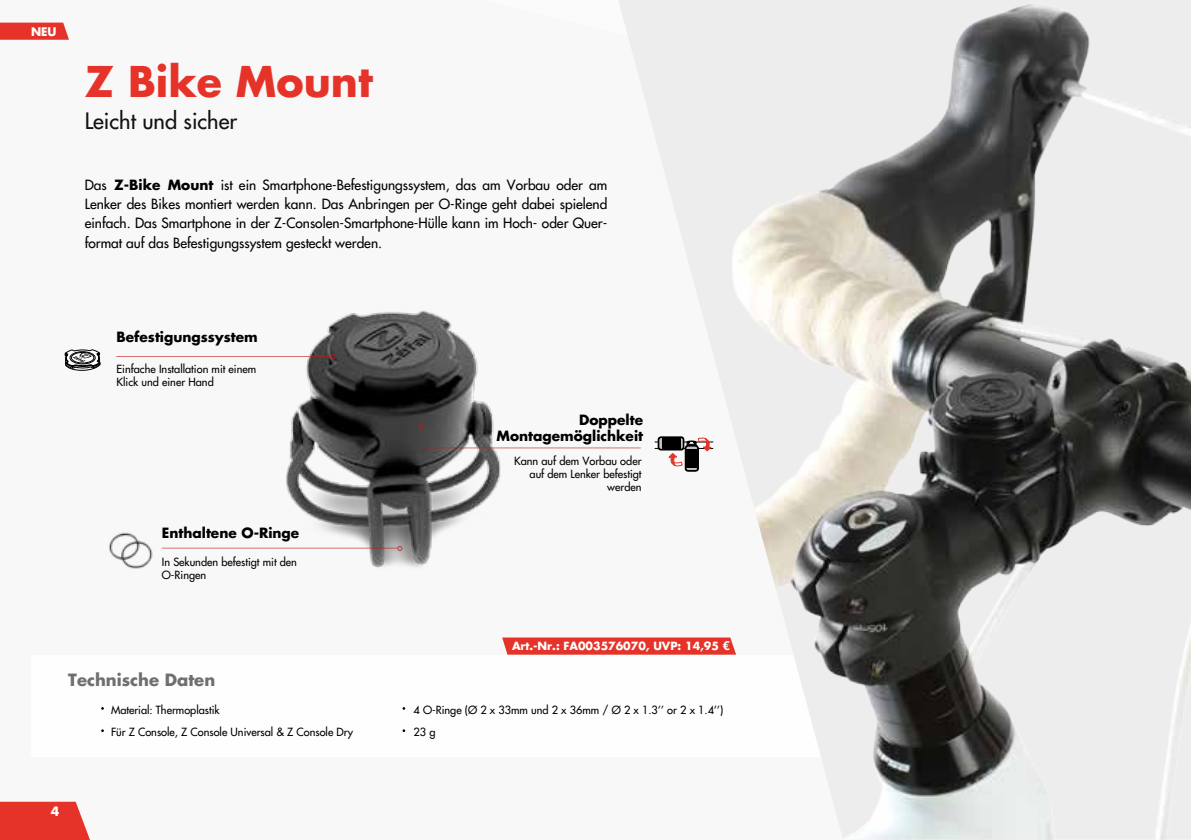
<style>
.page{position:relative;width:1191px;height:840px;background:#fff}
.page>*{position:absolute;margin:0;border:0;box-sizing:border-box;transform-origin:0 0}
.t1{font:700 41.2px "Futura";color:#e63329}
.t2{font:22px "Futura";color:#131313}
.t3{font:700 16.4px "Futura";color:#706f6f}
.t4{font:13.8px/19.2px "Futura";color:#000;text-align:justify}
.t5{font:700 13.8px/16.4px "Futura";color:#000;text-align:right}
.t6{font:700 12.4px "Futura";color:#fff}
.t7{font:700 11.6px "Futura";color:#fff}
.t8{font:11px/13.2px "Futura";color:#000}
.t9{font:700 11px "Futura";color:#fff}
.s1{font-weight:700}
.s2{font-family:"Open Sans";font-size:12.4px}
</style>
<div class="page">
<div style="left:0;top:0;width:1191px;height:839px;background:#f8f8f8"></div>
<div style="left:31px;top:654px;width:1160px;height:102px;background:#fff"></div>
<img style="left:618px;top:0;width:573px;height:839px">
<img style="left:74px;top:292px;width:629px;height:291px">
<svg style="left:331px;top:354px;width:5px;height:5px"></svg>
<svg style="left:418px;top:423px;width:223px;height:25px"></svg>
<svg style="left:397px;top:545px;width:5px;height:6px"></svg>
<hr style="left:162px;top:547px;width:235px;height:1px;background:#c41717">
<hr style="left:116px;top:356px;width:215px;height:1px;background:#c41717">
<svg style="left:64px;top:349px;width:37px;height:21px"></svg>
<img style="left:106px;top:517px;width:49px;height:63px">
<svg style="left:0;top:23px;width:69px;height:17px"></svg>
<svg style="left:654px;top:442px;width:59px;height:6px"></svg>
<hr style="left:654px;top:441px;width:59px;height:1px;background:#000">
<hr style="left:654px;top:448px;width:59px;height:1px;background:#000">
<svg style="left:658px;top:436px;width:53px;height:35px"></svg>
<svg style="left:502px;top:637px;width:234px;height:17px;background:#e63d34"></svg>
<svg style="left:0;top:801px;width:90px;height:38px;background:#e84a41"></svg>
<div style="left:35px;top:804px;width:40px;height:13px;background:#e63329"></div>
<p class="t7" style="left:31px;top:23px;width:27px">NEU</p>
<h1 class="t1" style="left:85px;top:53px;width:289px">Z Bike Mount</h1>
<h2 class="t2" style="left:85px;top:106px;width:154px">Leicht und sicher</h2>
<p class="t4" style="left:85px;top:175px;width:524px">Das <span class="s1">Z-Bike Mount</span> ist ein Smartphone-Befestigungssystem, das am Vorbau oder am Lenker des Bikes montiert werden kann. Das Anbringen per O-Ringe geht dabei spielend einfach. Das Smartphone in der Z-Consolen-Smartphone-Hülle kann im Hoch- oder Quer&shy;format auf das Befestigungssystem gesteckt werden.</p>
<p class="t5" style="left:117px;top:328px;width:143px">Befestigungssystem</p>
<p class="t8" style="left:117px;top:362px;width:141px">Einfache Installation mit einem<br>Klick und einer Hand</p>
<p class="t5" style="left:162px;top:523px;width:139px">Enthaltene O-Ringe</p>
<p class="t8" style="left:162px;top:555px;width:137px">In Sekunden befestigt mit den<br>O-Ringen</p>
<p class="t3" style="left:68px;top:668px;width:148px">Technische Daten</p>
<p class="t5" style="left:496px;top:411px;width:148px">Doppelte<br>Montagemöglichkeit</p>
<p class="t8" style="left:514px;top:454px;width:129px;text-align:right">Kann auf dem Vorbau oder auf dem Lenker befestigt werden</p>
<p class="t9" style="left:512px;top:638px;width:219px">Art.-Nr.: FA003576070, UVP: 14,95 <span class="s2">€</span></p>
<p class="t8" style="left:111px;top:702px;width:110px">Material: Thermoplastik</p>
<p class="t8" style="left:413px;top:702px;width:311px">4 O-Ringe (Ø 2 x 33mm und 2 x 36mm / Ø 2 x 1.3’’ or 2 x 1.4’’)</p>
<p class="t8" style="left:111px;top:725px;width:243px">Für Z Console, Z Console Universal &amp; Z Console Dry</p>
<p class="t8" style="left:413px;top:725px;width:23px">23 g</p>
<p class="t6" style="left:51px;top:802px;width:10px">4</p>
</div>
